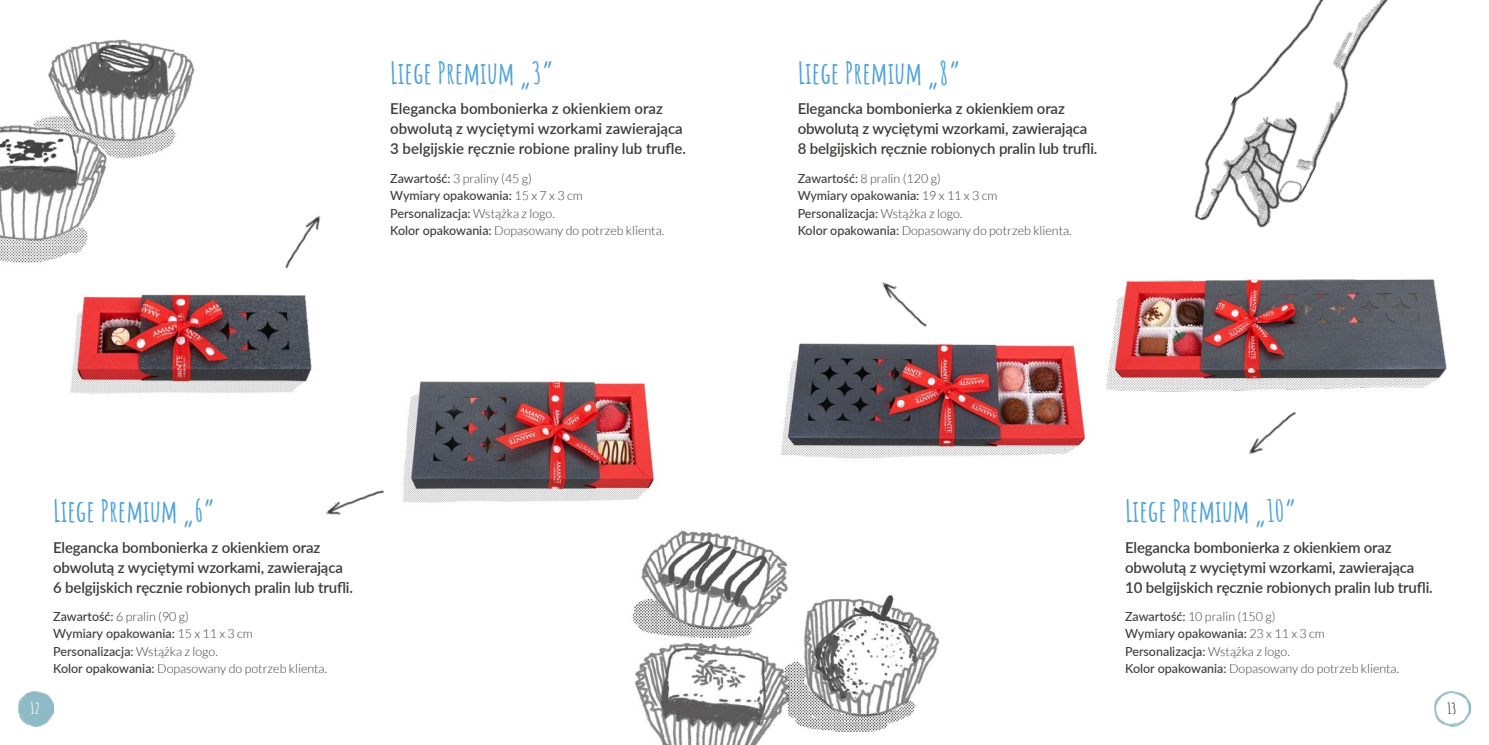
<style>
.page{position:relative;width:1489px;height:745px;background:#fff}
.page>*{position:absolute;margin:0;border:0;box-sizing:border-box;transform-origin:0 0}
.t1{font:700 30px "Amatic SC";color:#4ea2da}
.t2{font:600 15px/20px "Lato";letter-spacing:-.01em;color:#3c3c3b}
.t3{font:700 15px "Amatic SC";color:#fff}
.t4{font:700 15px "Amatic SC";color:#3c3c3b}
.t5{font:300 12.5px/17.5px "Lato";color:#3c3c3b}
.s1{font-weight:500}
</style>
<div class="page">
<img style="left:0;top:39px;width:195px;height:224px">
<img style="left:632px;top:530px;width:308px;height:214px">
<img style="left:70px;top:294px;width:242px;height:100px">
<img style="left:781px;top:343px;width:305px;height:116px">
<img style="left:403px;top:381px;width:251px;height:122px">
<img style="left:1106px;top:279px;width:341px;height:113px">
<img style="left:285px;top:215px;width:36px;height:54px">
<img style="left:882px;top:282px;width:45px;height:45px">
<img style="left:326px;top:490px;width:58px;height:25px">
<img style="left:1249px;top:412px;width:47px;height:43px">
<img style="left:1194px;top:0;width:194px;height:228px">
<img style="left:19px;top:691px;width:34px;height:34px">
<img style="left:1434px;top:691px;width:36px;height:35px">
<h1 class="t1" style="left:390px;top:49px;width:165px">Liege Premium „3”</h1>
<p class="t2" style="left:390px;top:98px;width:297px">Elegancka bombonierka z okienkiem oraz obwolutą z wyciętymi wzorkami zawierająca<br>3 belgijskie ręcznie robione praliny lub trufle.</p>
<p class="t5" style="left:390px;top:169px;width:275px"><span class="s1">Zawartość:</span> 3 praliny (45 g)<br><span class="s1">Wymiary opakowania:</span> 15 x 7 x 3 cm <span class="s1">Personalizacja:</span> Wstążka z logo.<br><span class="s1">Kolor opakowania:</span> Dopasowany do potrzeb klienta.</p>
<h1 class="t1" style="left:53px;top:487px;width:163px">Liege Premium „6”</h1>
<p class="t2" style="left:53px;top:536px;width:301px">Elegancka bombonierka z okienkiem oraz obwolutą z wyciętymi wzorkami, zawierająca<br>6 belgijskich ręcznie robionych pralin lub trufli.</p>
<p class="t5" style="left:53px;top:607px;width:275px"><span class="s1">Zawartość:</span> 6 pralin (90 g)<br><span class="s1">Wymiary opakowania:</span> 15 x 11 x 3 cm <span class="s1">Personalizacja:</span> Wstążka z logo.<br><span class="s1">Kolor opakowania:</span> Dopasowany do potrzeb klienta.</p>
<h1 class="t1" style="left:797px;top:49px;width:164px">Liege Premium „8”</h1>
<p class="t2" style="left:797px;top:98px;width:301px">Elegancka bombonierka z okienkiem oraz obwolutą z wyciętymi wzorkami, zawierająca<br>8 belgijskich ręcznie robionych pralin lub trufli.</p>
<p class="t5" style="left:797px;top:169px;width:275px"><span class="s1">Zawartość:</span> 8 pralin (120 g)<br><span class="s1">Wymiary opakowania:</span> 19 x 11 x 3 cm <span class="s1">Personalizacja:</span> Wstążka z logo.<br><span class="s1">Kolor opakowania:</span> Dopasowany do potrzeb klienta.</p>
<h1 class="t1" style="left:1125px;top:487px;width:172px">Liege Premium „10”</h1>
<p class="t2" style="left:1125px;top:536px;width:309px">Elegancka bombonierka z okienkiem oraz obwolutą z wyciętymi wzorkami, zawierająca<br>10 belgijskich ręcznie robionych pralin lub trufli.</p>
<p class="t5" style="left:1125px;top:607px;width:275px"><span class="s1">Zawartość:</span> 10 pralin (150 g)<br><span class="s1">Wymiary opakowania:</span> 23 x 11 x 3 cm <span class="s1">Personalizacja:</span> Wstążka z logo.<br><span class="s1">Kolor opakowania:</span> Dopasowany do potrzeb klienta.</p>
<p class="t3" style="left:31px;top:696px;width:11px">12</p>
<p class="t4" style="left:1447px;top:696px;width:11px">13</p>
</div>
